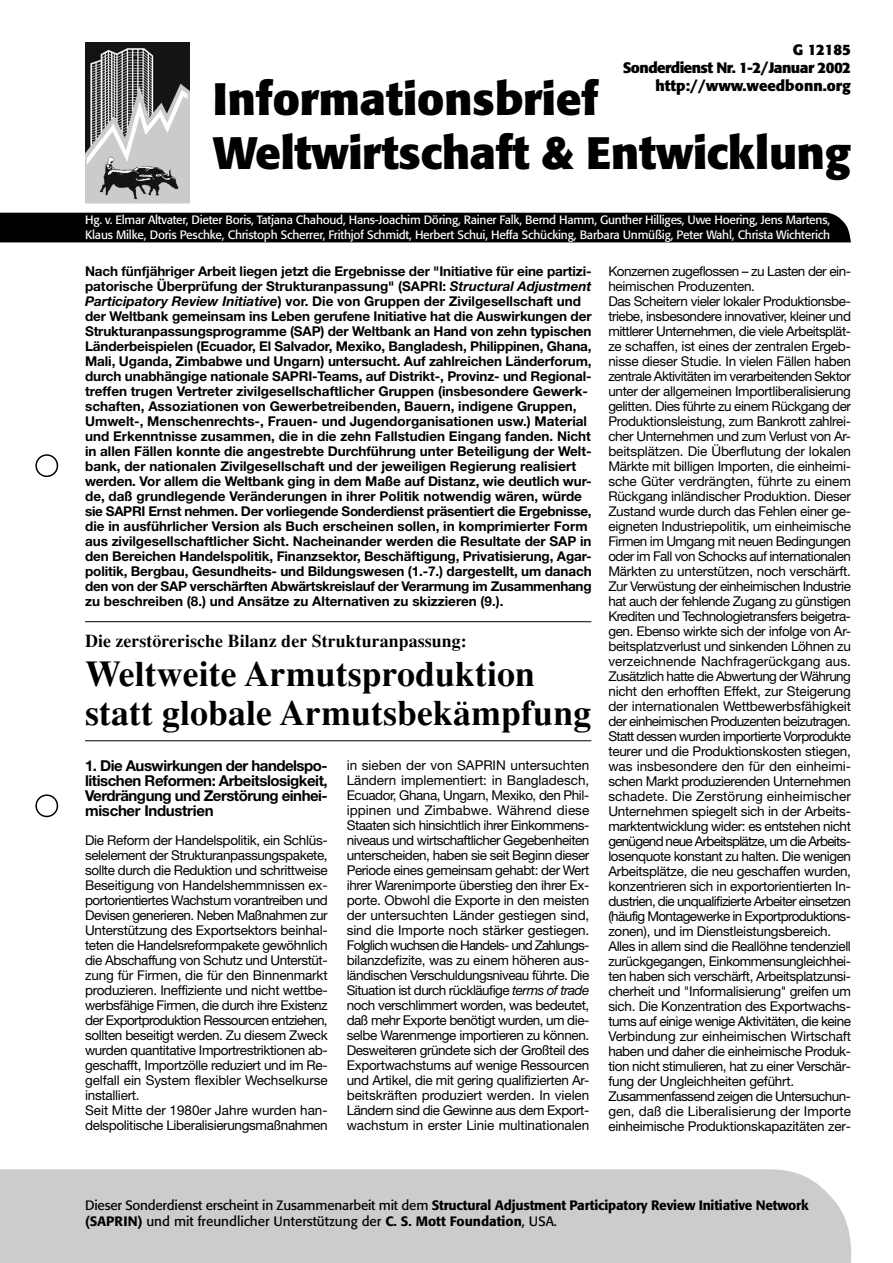
<style>
.page{position:relative;width:893px;height:1263px;background:#fff}
.page>*{position:absolute;margin:0;border:0;box-sizing:border-box;transform-origin:0 0}
.t1{font:700 45px/54px "Formata";letter-spacing:-.005em;color:#000}
.t2{font:700 36px/39px "Times";color:#000}
.t3{font:700 18px "Times";color:#000}
.t4{font:700 15px/15px "Helvetica Neue";letter-spacing:-.035em;color:#000;text-align:justify}
.t5{font:700 15px/18px "Formata";letter-spacing:-.035em;color:#000;text-align:right}
.t6{font:13.5px/15px "Helvetica Neue";letter-spacing:-.025em;color:#000}
.t7{font:700 13.5px/15px "Helvetica Neue";letter-spacing:-.005em;color:#000}
.t8{font:13.5px/16.5px "Formata";color:#000}
.t9{font:12px/14.4px "Formata";letter-spacing:-.015em;color:#fff}
.s1{font-style:italic}
.s2{font-weight:500}
</style>
<div class="page">
<div style="left:0;top:1169px;width:852px;height:94px;background:#cecbcc"></div>
<div style="left:0;top:213px;width:850px;height:29px;background:#000"></div>
<img style="left:85px;top:43px;width:104px;height:161px">
<svg style="left:35px;top:454px;width:24px;height:364px"></svg>
<hr style="left:85px;top:621px;width:506px;height:1px;background:#000">
<hr style="left:85px;top:740px;width:506px;height:1px;background:#000">
<p class="t5" style="left:622px;top:42px;width:230px">G 12185<br>Sonderdienst Nr. 1-2/Januar 2002 http://www.weedbonn.org</p>
<h1 class="t1" style="left:213px;top:75px;width:639px">Informationsbrief<br>Weltwirtschaft &amp; Entwicklung</h1>
<p class="t9" style="left:85px;top:214px;width:746px">Hg. v. Elmar Altvater, Dieter Boris, Tatjana Chahoud, Hans-Joachim Döring, Rainer Falk, Bernd Hamm, Gunther Hilliges, Uwe Hoering, Jens Martens,<br>Klaus Milke, Doris Peschke, Christoph Scherrer, Frithjof Schmidt, Herbert Schui, Heffa Schücking, Barbara Unmüßig, Peter Wahl, Christa Wichterich</p>
<p class="t7" style="left:85px;top:265px;width:508px">Nach fünfjähriger Arbeit liegen jetzt die Ergebnisse der "Initiative für eine partizi&shy;patorische Überprüfung der Strukturanpassung" (SAPRI: <span class="s1">Structural Adjustment Participatory Review Initiative</span>) vor. Die von Gruppen der Zivilgesellschaft und der Weltbank gemeinsam ins Leben gerufene Initiative hat die Auswirkungen der Strukturanpassungsprogramme (SAP) der Weltbank an Hand von zehn typischen Länderbeispielen (Ecuador, El Salvador, Mexiko, Bangladesh, Philippinen, Ghana, Mali, Uganda, Zimbabwe und Ungarn) untersucht. Auf zahlreichen Länderforum, durch unabhängige nationale SAPRI-Teams, auf Distrikt-, Provinz- und Regional&shy;treffen trugen Vertreter zivilgesellschaftlicher Gruppen (insbesondere Gewerk&shy;schaften, Assoziationen von Gewerbetreibenden, Bauern, indigene Gruppen, Umwelt-, Menschenrechts-, Frauen- und Jugendorganisationen usw.) Material und Erkenntnisse zusammen, die in die zehn Fallstudien Eingang fanden. Nicht in allen Fällen konnte die angestrebte Durchführung unter Beteiligung der Welt&shy;bank, der nationalen Zivilgesellschaft und der jeweiligen Regierung realisiert werden. Vor allem die Weltbank ging in dem Maße auf Distanz, wie deutlich wur&shy;de, daß grundlegende Veränderungen in ihrer Politik notwendig wären, würde sie SAPRI Ernst nehmen. Der vorliegende Sonderdienst präsentiert die Ergebnisse, die in ausführlicher Version als Buch erscheinen sollen, in komprimierter Form aus zivilgesellschaftlicher Sicht. Nacheinander werden die Resultate der SAP in den Bereichen Handelspolitik, Finanzsektor, Beschäftigung, Privatisierung, Agar&shy;politik, Bergbau, Gesundheits- und Bildungswesen (1.-7.) dargestellt, um danach den von der SAP verschärften Abwärtskreislauf der Verarmung im Zusammenhang zu beschreiben (8.) und Ansätze zu Alternativen zu skizzieren (9.).</p>
<p class="t6" style="left:608px;top:265px;width:244px">Konzernen zugeflossen – zu Lasten der ein&shy;heimischen Produzenten.<br>Das Scheitern vieler lokaler Produktionsbe&shy;triebe, insbesondere innovativer, kleiner und mittlerer Unternehmen, die viele Arbeitsplät&shy;ze schaffen, ist eines der zentralen Ergeb&shy;nisse dieser Studie. In vielen Fällen haben zentrale Aktivitäten im verarbeitenden Sektor unter der allgemeinen Importliberalisierung gelitten. Dies führte zu einem Rückgang der Produktionsleistung, zum Bankrott zahlrei&shy;cher Unternehmen und zum Verlust von Ar&shy;beitsplätzen. Die Überflutung der lokalen Märkte mit billigen Importen, die einheimi&shy;sche Güter verdrängten, führte zu einem Rückgang inländischer Produktion. Dieser Zustand wurde durch das Fehlen einer ge&shy;eigneten Industriepolitik, um einheimische Firmen im Umgang mit neuen Bedingungen oder im Fall von Schocks auf internationalen Märkten zu unterstützen, noch verschärft.<br>Zur Verwüstung der einheimischen Industrie hat auch der fehlende Zugang zu günstigen Krediten und Technologietransfers beigetra&shy;gen. Ebenso wirkte sich der infolge von Ar&shy;beitsplatzverlust und sinkenden Löhnen zu verzeichnende Nachfragerückgang aus.<br>Zusätzlich hatte die Abwertung der Währung nicht den erhofften Effekt, zur Steigerung der internationalen Wettbewerbsfähigkeit der einheimischen Produzenten beizutragen.<br>Statt dessen wurden importierte Vorprodukte teurer und die Produktionskosten stiegen, was insbesondere den für den einheimi&shy;schen Markt produzierenden Unternehmen schadete. Die Zerstörung einheimischer Unternehmen spiegelt sich in der Arbeits&shy;marktentwicklung wider: es entstehen nicht genügend neue Arbeitsplätze, um die Arbeits&shy;losenquote konstant zu halten. Die wenigen Arbeitsplätze, die neu geschaffen wurden, konzentrieren sich in exportorientierten In&shy;dustrien, die unqualifizierte Arbeiter einsetzen (häufig Montagewerke in Exportproduktions&shy;zonen), und im Dienstleistungsbereich.<br>Alles in allem sind die Reallöhne tendenziell zurückgegangen, Einkommensungleichhei&shy;ten haben sich verschärft, Arbeitsplatzunsi&shy;cherheit und "Informalisierung" greifen um sich. Die Konzentration des Exportwachs&shy;tums auf einige wenige Aktivitäten, die keine Verbindung zur einheimischen Wirtschaft haben und daher die einheimische Produk&shy;tion nicht stimulieren, hat zu einer Verschär&shy;fung der Ungleichheiten geführt.<br>Zusammenfassend zeigen die Untersuchun&shy;gen, daß die Liberalisierung der Importe einheimische Produktionskapazitäten zer-</p>
<h3 class="t3" style="left:85px;top:635px;width:383px">Die zerstörerische Bilanz der Strukturanpassung:</h3>
<h2 class="t2" style="left:85px;top:658px;width:508px">Weltweite Armutsproduktion statt globale Armutsbekämpfung</h2>
<p class="t4" style="left:85px;top:759px;width:244px">1. Die Auswirkungen der handelspo&shy;litischen Reformen: Arbeitslosigkeit, Verdrängung und Zerstörung einhei&shy;mischer Industrien</p>
<p class="t6" style="left:85px;top:834px;width:244px">Die Reform der Handelspolitik, ein Schlüs&shy;selelement der Strukturanpassungspakete, sollte durch die Reduktion und schrittweise Beseitigung von Handelshemmnissen ex&shy;portorientiertes Wachstum vorantreiben und Devisen generieren. Neben Maßnahmen zur Unterstützung des Exportsektors beinhal&shy;teten die Handelsreformpakete gewöhnlich die Abschaffung von Schutz und Unterstüt&shy;zung für Firmen, die für den Binnenmarkt produzieren. Ineffiziente und nicht wettbe&shy;werbsfähige Firmen, die durch ihre Existenz der Exportproduktion Ressourcen entziehen, sollten beseitigt werden. Zu diesem Zweck wurden quantitative Importrestriktionen ab&shy;geschafft, Importzölle reduziert und im Re&shy;gelfall ein System flexibler Wechselkurse installiert.<br>Seit Mitte der 1980er Jahre wurden han&shy;delspolitische Liberalisierungsmaßnahmen</p>
<p class="t6" style="left:347px;top:759px;width:244px;text-align:justify">in sieben der von SAPRIN untersuchten Ländern implementiert: in Bangladesch, Ecuador, Ghana, Ungarn, Mexiko, den Phil&shy;ippinen und Zimbabwe. Während diese Staaten sich hinsichtlich ihrer Einkommens&shy;niveaus und wirtschaftlicher Gegebenheiten unterscheiden, haben sie seit Beginn dieser Periode eines gemeinsam gehabt: der Wert ihrer Warenimporte überstieg den ihrer Ex&shy;porte. Obwohl die Exporte in den meisten der untersuchten Länder gestiegen sind, sind die Importe noch stärker gestiegen.<br>Folglich wuchsen die Handels- und Zahlungs&shy;bilanzdefizite, was zu einem höheren aus&shy;ländischen Verschuldungsniveau führte. Die Situation ist durch rückläufige <span class="s1">terms of trade </span>noch verschlimmert worden, was bedeutet, daß mehr Exporte benötigt wurden, um die&shy;selbe Warenmenge importieren zu können.<br>Desweiteren gründete sich der Großteil des Exportwachstums auf wenige Ressourcen und Artikel, die mit gering qualifizierten Ar&shy;beitskräften produziert werden. In vielen Ländern sind die Gewinne aus dem Export&shy;wachstum in erster Linie multinationalen</p>
<p class="t8" style="left:85px;top:1198px;width:725px">Dieser Sonderdienst erscheint in Zusammenarbeit mit dem <span class="s2">Structural Adjustment Participatory Review Initiative Network (SAPRIN)</span> und mit freundlicher Unterstützung der <span class="s2">C. S. Mott Foundation</span>, USA.</p>
</div>
